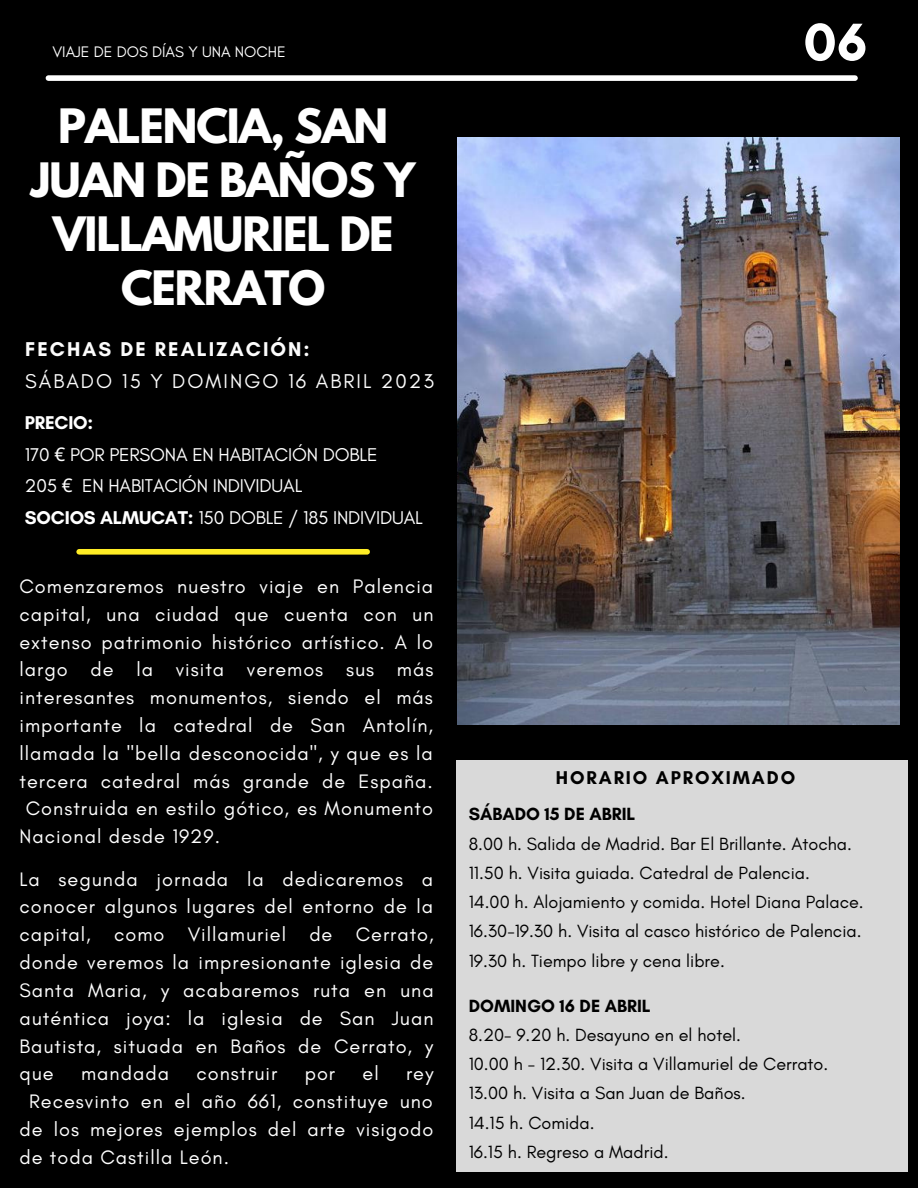
<style>
.page{position:relative;width:918px;height:1188px;background:#000}
.page>*{position:absolute;margin:0;border:0;box-sizing:border-box;transform-origin:0 0}
.t1{font:700 54px "Glacial Indifference";color:#fff}
.t2{font:700 42px/54px "League Spartan";letter-spacing:-.025em;color:#fff;text-align:center}
.t3{font:20.4px "Glacial Indifference";letter-spacing:.1em;color:#fcfcfc}
.t4{font:700 20.4px "Glacial Indifference";letter-spacing:.1em;color:#fcfcfc}
.t5{font:19.95px/27.8px "Glacial Indifference";letter-spacing:.05em;color:#fff;text-align:justify}
.t6{font:18.9px/31.5px "Glacial Indifference";letter-spacing:-.01em;color:#fff}
.t7{font:700 18.9px "Glacial Indifference";letter-spacing:.1em;color:#000}
.t8{font:18px/29.2px "Glacial Indifference";color:#000}
.t9{font:700 18px "Glacial Indifference";color:#000}
.t10{font:15.6px "Glacial Indifference";color:#fff}
.s1{font-weight:700}
.s2{font-family:"Noto Sans"}
</style>
<div class="page">
<img style="left:458px;top:137px;width:442px;height:587px">
<div style="left:48px;top:75px;width:807px;height:6px;background:#fff"></div>
<div style="left:79px;top:549px;width:288px;height:6px;background:#ffed25"></div>
<div style="left:457px;top:760px;width:451px;height:412px;background:#d9d9d9"></div>
<p class="t10" style="left:52px;top:42px;width:235px">VIAJE DE DOS DÍAS Y UNA NOCHE</p>
<h2 class="t2" style="left:31px;top:105px;width:386px">PALENCIA, SAN<br>JUAN DE BAÑOS Y<br>VILLAMURIEL DE<br>CERRATO</h2>
<p class="t4" style="left:25px;top:337px;width:286px">FECHAS DE REALIZACIÓN:</p>
<p class="t3" style="left:25px;top:368px;width:410px">SÁBADO 15 Y DOMINGO 16 ABRIL 2023</p>
<p class="t6" style="left:25px;top:407px;width:399px"><span class="s1">PRECIO:<br></span>170 <span class="s2">€</span> POR PERSONA EN HABITACIÓN DOBLE<br>205 <span class="s2">€</span> EN HABITACIÓN INDIVIDUAL<br><span class="s1">SOCIOS ALMUCAT:</span> 150 DOBLE / 185 INDIVIDUAL</p>
<p class="t5" style="left:19px;top:572px;width:415px">Comenzaremos nuestro viaje en Palencia</p>
<p class="t5" style="left:19px;top:600px;width:416px">capital, una ciudad que cuenta con un</p>
<p class="t5" style="left:19px;top:628px;width:415px">extenso patrimonio histórico artístico. A lo</p>
<p class="t5" style="left:19px;top:656px;width:415px">largo de la visita veremos sus más</p>
<p class="t5" style="left:19px;top:683px;width:415px">interesantes monumentos, siendo el más</p>
<p class="t5" style="left:19px;top:711px;width:415px">importante la catedral de San Antolín,</p>
<p class="t5" style="left:19px;top:739px;width:415px">llamada la "bella desconocida", y que es la</p>
<p class="t5" style="left:19px;top:767px;width:415px">tercera catedral más grande de España.</p>
<p class="t5" style="left:26px;top:795px;width:409px">Construida en estilo gótico, es Monumento</p>
<p class="t5" style="left:19px;top:822px;width:202px">Nacional desde 1929.</p>
<p class="t5" style="left:19px;top:865px;width:416px">La segunda jornada la dedicaremos a conocer algunos lugares del entorno de la capital, como Villamuriel de Cerrato, donde veremos la impresionante iglesia de Santa Maria, y acabaremos ruta en una auténtica joya: la iglesia de San Juan Bautista, situada en Baños de Cerrato, y que</p>
<p class="t5" style="left:81px;top:1060px;width:89px">mandada</p>
<p class="t5" style="left:196px;top:1060px;width:82px">construir</p>
<p class="t5" style="left:305px;top:1060px;width:32px">por</p>
<p class="t5" style="left:363px;top:1060px;width:18px">el</p>
<p class="t5" style="left:406px;top:1060px;width:29px">rey</p>
<p class="t5" style="left:29px;top:1087px;width:405px">Recesvinto en el año 661, constituye uno</p>
<p class="t5" style="left:19px;top:1115px;width:416px">de los mejores ejemplos del arte visigodo</p>
<p class="t5" style="left:19px;top:1143px;width:211px">de toda Castilla León.</p>
<h1 class="t1" style="left:803px;top:9px;width:65px">06</h1>
<p class="t7" style="left:556px;top:766px;width:241px">HORARIO APROXIMADO</p>
<p class="t9" style="left:469px;top:803px;width:168px">SÁBADO 15 DE ABRIL</p>
<p class="t8" style="left:469px;top:829px;width:397px">8.00 h. Salida de Madrid. Bar El Brillante. Atocha.<br>11.50 h. Visita guiada. Catedral de Palencia.<br>14.00 h. Alojamiento y comida. Hotel Diana Palace.<br>16.30-19.30 h. Visita al casco histórico de Palencia.<br>19.30 h. Tiempo libre y cena libre.</p>
<p class="t9" style="left:469px;top:994px;width:183px">DOMINGO 16 DE ABRIL</p>
<p class="t8" style="left:469px;top:1020px;width:361px">8.20- 9.20 h. Desayuno en el hotel.<br>10.00 h - 12.30. Visita a Villamuriel de Cerrato.<br>13.00 h. Visita a San Juan de Baños.<br>14.15 h. Comida.<br>16.15 h. Regreso a Madrid.</p>
</div>
